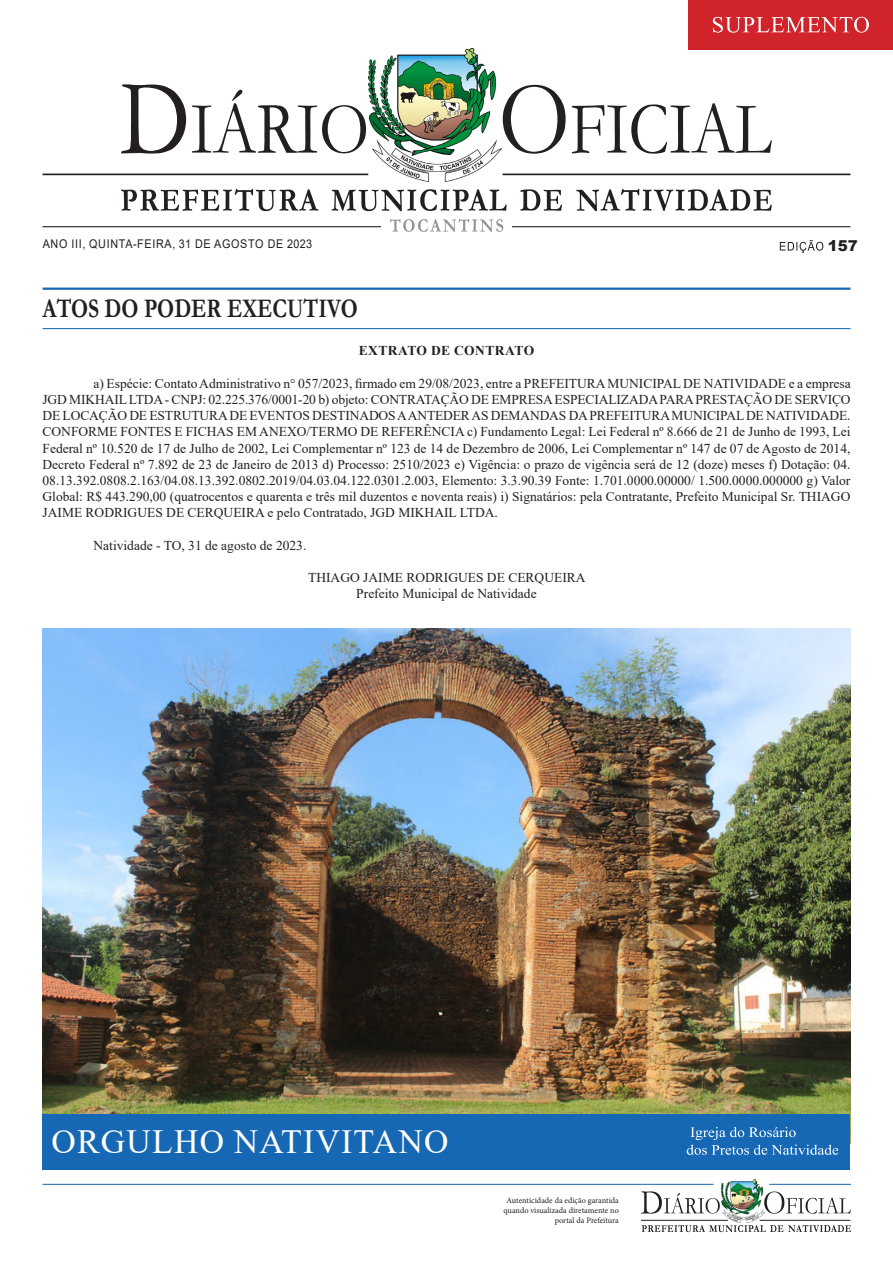
<style>
.page{position:relative;width:893px;height:1263px;background:#fff}
.page>*{position:absolute;margin:0;border:0;box-sizing:border-box;transform-origin:0 0}
.TEXTO{font:33.9px "Times New Roman";letter-spacing:.035em;color:#fff}
.ChancelaOrgaos{font:700 27px "Garamond";color:#231f20;scale:.8 1}
.t1{font:900 15px "Arial";color:#231f20}
.TEXTO-2{font:13.5px/16.2px "Times New Roman";color:#231f20;text-align:justify}
.ASSINATURA{font:13.5px "Times New Roman";color:#231f20}
.TITULO{font:700 13.5px "Times New Roman";letter-spacing:.035em;color:#231f20}
.t2{font:12px "Arial";letter-spacing:.065em;color:#231f20;scale:.9 1}
.t3{font:8.25px/9.9px "Minion Pro";color:#231f20;text-align:right}
</style>
<div class="page">
<hr style="left:512px;top:226px;width:338px;height:1px;background:#231f20">
<hr style="left:43px;top:226px;width:338px;height:1px;background:#231f20">
<hr style="left:43px;top:1184px;width:670px;height:1px;background:#1768b4">
<hr style="left:769px;top:1184px;width:82px;height:1px;background:#1768b4">
<svg style="left:390px;top:219px;width:113px;height:13px"></svg>
<img style="left:369px;top:48px;width:132px;height:134px">
<hr style="left:43px;top:288px;width:807px;height:2px;background:#1768b4">
<hr style="left:43px;top:328px;width:807px;height:1px;background:#1768b4">
<svg style="left:780px;top:240px;width:43px;height:13px"></svg>
<hr style="left:43px;top:174px;width:325px;height:1px;background:#231f20">
<hr style="left:503px;top:174px;width:347px;height:1px;background:#231f20">
<svg style="left:121px;top:189px;width:651px;height:22px"></svg>
<svg style="left:121px;top:84px;width:245px;height:70px"></svg>
<svg style="left:503px;top:85px;width:269px;height:69px"></svg>
<img style="left:721px;top:1180px;width:43px;height:42px">
<hr style="left:641px;top:1220px;width:87px;height:1px;background:#231f20">
<hr style="left:760px;top:1220px;width:90px;height:1px;background:#231f20">
<svg style="left:642px;top:1225px;width:209px;height:7px"></svg>
<svg style="left:641px;top:1191px;width:79px;height:22px"></svg>
<svg style="left:764px;top:1191px;width:87px;height:23px"></svg>
<img style="left:43px;top:628px;width:807px;height:485px">
<div style="left:689px;top:0;width:204px;height:49px;background:#d1232a"></div>
<svg style="left:713px;top:17px;width:156px;height:16px"></svg>
<div style="left:43px;top:1113px;width:807px;height:56px;background:#1768b4"></div>
<svg style="left:687px;top:1127px;width:151px;height:28px"></svg>
<p class="t2" style="left:43px;top:236px;width:301px">ANO III, QUINTA-FEIRA, 31 DE AGOSTO DE 2023</p>
<p class="t1" style="left:828px;top:235px;width:32px">157</p>
<p class="ChancelaOrgaos" style="left:43px;top:290px;width:396px">ATOS DO PODER EXECUTIVO</p>
<p class="TITULO" style="left:359px;top:341px;width:177px">EXTRATO DE CONTRATO</p>
<p class="TEXTO-2" style="left:43px;top:375px;width:810px;text-indent:51px">a) Espécie: Contato Administrativo n° 057/2023, firmado em 29/08/2023, entre a PREFEITURA MUNICIPAL DE NATIVIDADE e a empresa JGD MIKHAIL LTDA - CNPJ: 02.225.376/0001-20 b) objeto: CONTRATAÇÃO DE EMPRESA ESPECIALIZADA PARA PRESTAÇÃO DE SERVIÇO DE LOCAÇÃO DE ESTRUTURA DE EVENTOS DESTINADOS A ANTEDER AS DEMANDAS DA PREFEITURA MUNICIPAL DE NATIVIDADE.<br>CONFORME FONTES E FICHAS EM ANEXO/TERMO DE REFERÊNCIA c) Fundamento Legal: Lei Federal nº 8.666 de 21 de Junho de 1993, Lei Federal nº 10.520 de 17 de Julho de 2002, Lei Complementar nº 123 de 14 de Dezembro de 2006, Lei Complementar nº 147 de 07 de Agosto de 2014, Decreto Federal nº 7.892 de 23 de Janeiro de 2013 d) Processo: 2510/2023 e) Vigência: o prazo de vigência será de 12 (doze) meses f) Dotação: 04.<br>08.13.392.0808.2.163/04.08.13.392.0802.2019/04.03.04.122.0301.2.003, Elemento: 3.3.90.39 Fonte: 1.701.0000.00000/ 1.500.0000.000000 g) Valor Global: R$ 443.290,00 (quatrocentos e quarenta e três mil duzentos e noventa reais) i) Signatários: pela Contratante, Prefeito Municipal Sr. THIAGO JAIME RODRIGUES DE CERQUEIRA e pelo Contratado, JGD MIKHAIL LTDA.</p>
<p class="TEXTO-2" style="left:94px;top:537px;width:214px">Natividade - TO, 31 de agosto de 2023.</p>
<p class="ASSINATURA" style="left:308px;top:568px;width:279px">THIAGO JAIME RODRIGUES DE CERQUEIRA</p>
<p class="ASSINATURA" style="left:356px;top:584px;width:182px">Prefeito Municipal de Natividade</p>
<p class="TEXTO" style="left:52px;top:1118px;width:398px">ORGULHO NATIVITANO</p>
<p class="t3" style="left:503px;top:1195px;width:117px">Autenticidade da edição garantida quando visualizada diretamente no portal da Prefeitura</p>
</div>
